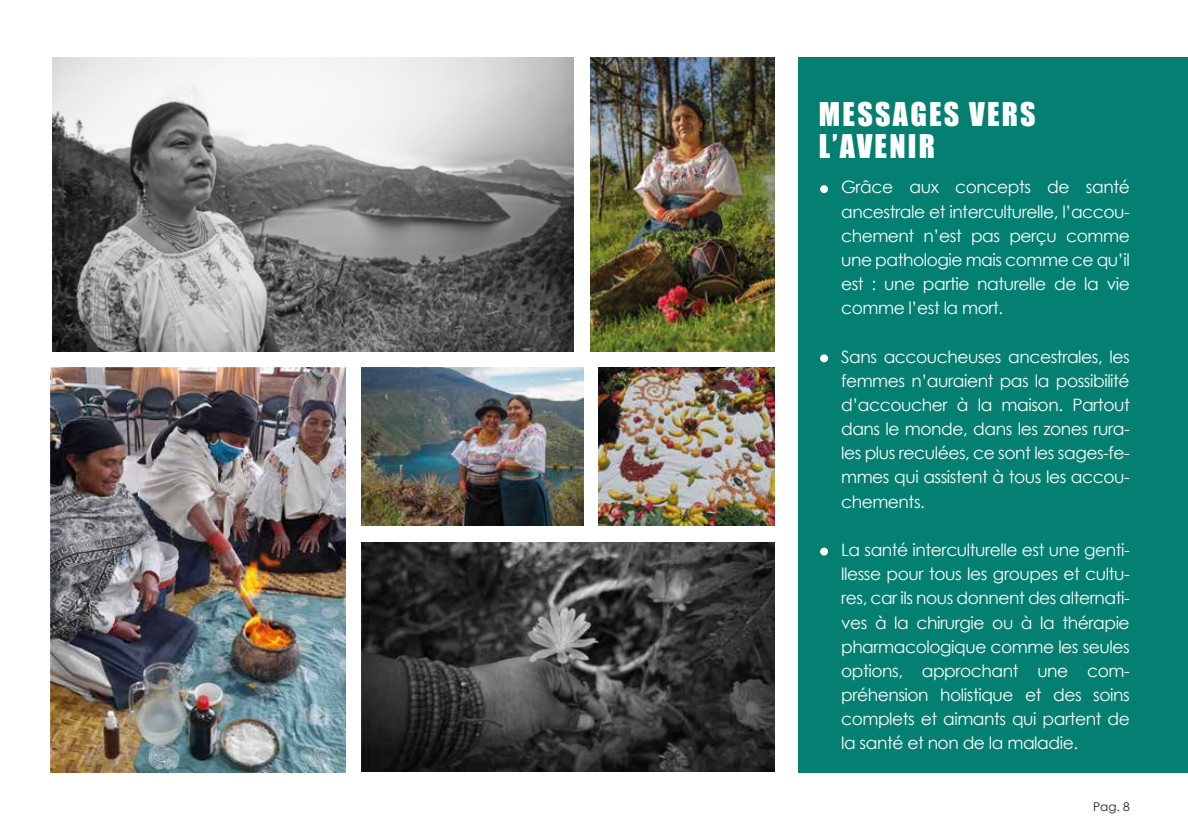
<style>
.page{position:relative;width:1188px;height:830px;background:#fff}
.page>*{position:absolute;margin:0;border:0;box-sizing:border-box;transform-origin:0 0}
.t1{font:30px/31.5px "Impact";letter-spacing:.075em;color:#fff}
.t2{font:17.1px/24.2px "Century Gothic";letter-spacing:-.025em;color:#fff;text-align:justify}
.t3{font:12px "Century Gothic";color:#1d1d1b}
</style>
<div class="page">
<div style="left:798px;top:57px;width:390px;height:715px;background:#038071"></div>
<img style="left:362px;top:542px;width:412px;height:229px">
<img style="left:362px;top:368px;width:222px;height:157px">
<img style="left:591px;top:57px;width:183px;height:294px">
<img style="left:51px;top:367px;width:294px;height:405px">
<img style="left:598px;top:368px;width:176px;height:157px">
<div style="left:820px;top:185px;width:8px;height:8px;background:#fff;border-radius:50%"></div>
<div style="left:820px;top:354px;width:8px;height:8px;background:#fff;border-radius:50%"></div>
<div style="left:820px;top:547px;width:8px;height:8px;background:#fff;border-radius:50%"></div>
<img style="left:52px;top:57px;width:522px;height:294px">
<h1 class="t1" style="left:819px;top:98px;width:218px">MESSAGES VERS<br>L’AVENIR</h1>
<p class="t2" style="left:841px;top:175px;width:290px">Grâce aux concepts de santé ancestrale et interculturelle, l’accou&shy;chement n’est pas perçu comme une pathologie mais comme ce qu’il est : une partie naturelle de la vie comme l’est la mort.</p>
<p class="t2" style="left:841px;top:344px;width:290px">Sans accoucheuses ancestrales, les femmes n’auraient pas la possibilité d’accoucher à la maison. Partout dans le monde, dans les zones rura&shy;les plus reculées, ce sont les sages-fe&shy;mmes qui assistent à tous les accou&shy;chements.</p>
<p class="t2" style="left:841px;top:537px;width:290px">La santé interculturelle est une genti&shy;llesse pour tous les groupes et cultu&shy;res, car ils nous donnent des alternati&shy;ves à la chirurgie ou à la thérapie pharmacologique comme les seules options, approchant une com&shy;préhension holistique et des soins complets et aimants qui partent de la santé et non de la maladie.</p>
<p class="t3" style="left:1093px;top:797px;width:38px">Pag. 8</p>
</div>
